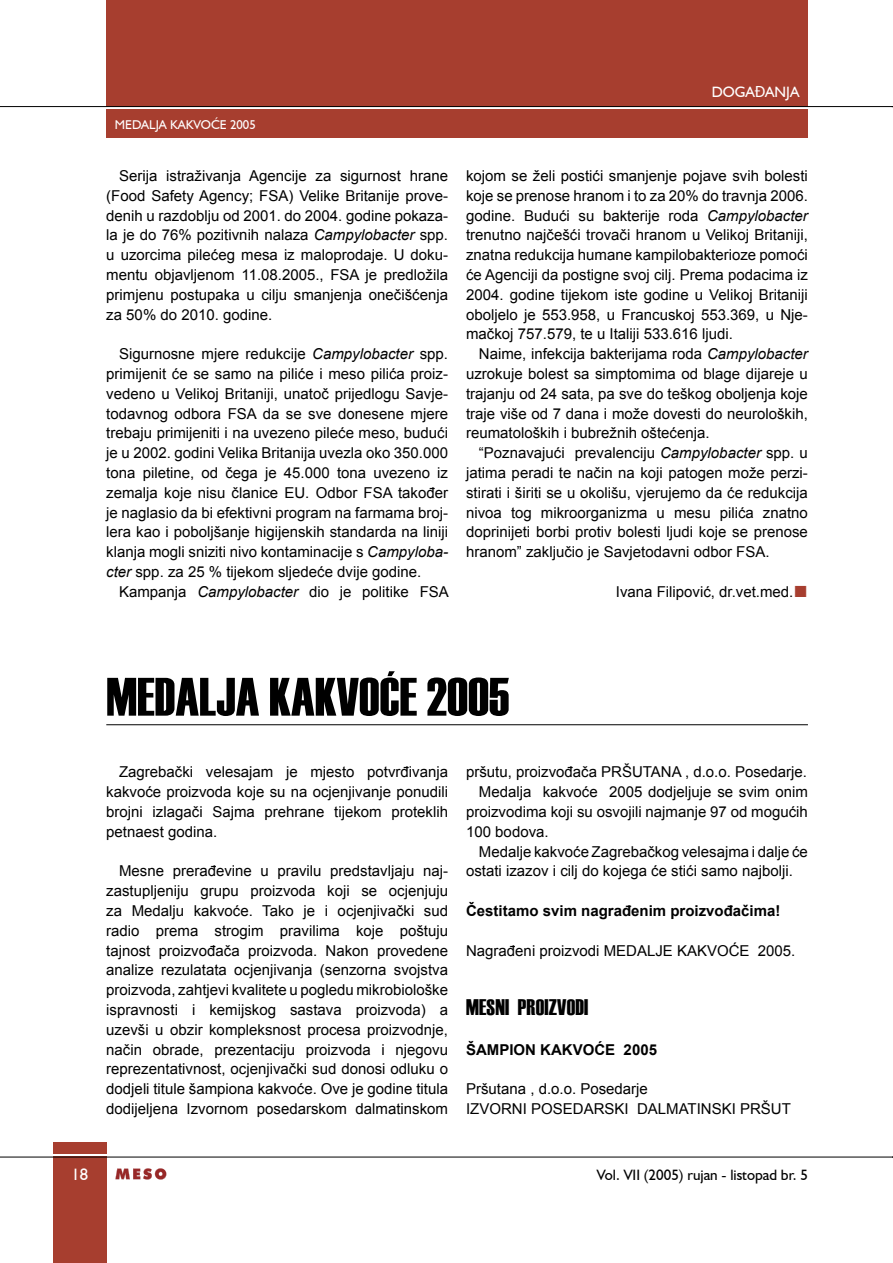
<style>
.page{position:relative;width:893px;height:1263px;background:#fff}
.page>*{position:absolute;margin:0;border:0;box-sizing:border-box;transform-origin:0 0}
.naslov_glavni{font:54px "Haettenschweiler";color:#000}
.t1{font:22.5px "Haettenschweiler";letter-spacing:.01em;color:#000}
.t2{font:16.5px "Humanist 521 BT";color:#fff}
.tekst{font:15px/19.8px "Arial";color:#000;text-align:justify}
.t3{font:700 15px "Arial";color:#000}
.t4{font:15px "Humanist 521 BT";color:#000}
.tekst-2{font:15px "Humanist 521 BT";color:#fff}
.tekst-3{font:12.75px "Humanist 521 BT";color:#fff}
.s1{font-style:italic}
.s2{font-family:"Tahoma"}
.s3{font-size:24px;color:#a73e2f}
</style>
<div class="page">
<svg style="left:115px;top:1168px;width:51px;height:11px"></svg>
<div style="left:53px;top:1157px;width:53px;height:106px;background:#a73e2f"></div>
<hr style="left:0;top:1157px;width:893px;height:1px;background:#000">
<div style="left:53px;top:1143px;width:53px;height:11px;background:#a73e2f"></div>
<div style="left:106px;top:0;width:702px;height:107px;background:#a73e2f"></div>
<div style="left:106px;top:110px;width:702px;height:28px;background:#a73e2f"></div>
<hr style="left:0;top:106px;width:893px;height:1px;background:#000">
<hr style="left:106px;top:724px;width:702px;height:1px;background:#000">
<p class="tekst-3" style="left:115px;top:116px;width:143px">MEDALJA KAKVOĆE 2005</p>
<p class="tekst" style="left:106px;top:166px;width:343px;text-indent:13px">Serija istraživanja Agencije za sigurnost hrane (Food Safety Agency; FSA) Velike Britanije prove&shy;denih u razdoblju od 2001. do 2004. godine pokaza&shy;la je do 76% pozitivnih nalaza <span class="s1">Campylobacter</span> spp. u uzorcima pilećeg mesa iz maloprodaje. U doku&shy;mentu objavljenom 11.08.2005., FSA je predložila primjenu postupaka u cilju smanjenja onečišćenja za 50% do 2010. godine.</p>
<p class="tekst" style="left:106px;top:344px;width:343px;text-indent:13px">Sigurnosne mjere redukcije <span class="s1">Campylobacter</span> spp. primijenit će se samo na piliće i meso pilića proiz&shy;vedeno u Velikoj Britaniji, unatoč prijedlogu Savje&shy;todavnog odbora FSA da se sve donesene mjere trebaju primijeniti i na uvezeno pileće meso, budući je u 2002. godini Velika Britanija uvezla oko 350.000 tona piletine, od čega je 45.000 tona uvezeno iz zemalja koje nisu članice EU. Odbor FSA također je naglasio da bi efektivni program na farmama broj&shy;lera kao i poboljšanje higijenskih standarda na liniji klanja mogli sniziti nivo kontaminacije s <span class="s1">Campyloba&shy;cter</span> spp. za 25 % tijekom sljedeće dvije godine.</p>
<p class="tekst" style="left:119px;top:582px;width:331px">Kampanja <span class="s1">Campylobacter</span> dio je politike FSA</p>
<p class="tekst-2" style="left:712px;top:83px;width:89px">DOGA<span class="s2">Đ</span>ANJA</p>
<p class="tekst" style="left:466px;top:166px;width:343px">kojom se želi postići smanjenje pojave svih bolesti koje se prenose hranom i to za 20% do travnja 2006. godine. Budući su bakterije roda <span class="s1">Campylobacter </span>trenutno najčešći trovači hranom u Velikoj Britaniji, znatna redukcija humane kampilobakterioze pomoći će Agenciji da postigne svoj cilj. Prema podacima iz 2004. godine tijekom iste godine u Velikoj Britaniji oboljelo je 553.958, u Francuskoj 553.369, u Nje&shy;mačkoj 757.579, te u Italiji 533.616 ljudi.</p>
<p class="tekst" style="left:466px;top:344px;width:343px;text-indent:13px">Naime, infekcija bakterijama roda <span class="s1">Campylobacter </span>uzrokuje bolest sa simptomima od blage dijareje u trajanju od 24 sata, pa sve do teškog oboljenja koje traje više od 7 dana i može dovesti do neuroloških, reumatoloških i bubrežnih oštećenja.</p>
<p class="tekst" style="left:466px;top:443px;width:343px;text-indent:13px">“Poznavajući prevalenciju <span class="s1">Campylobacter</span> spp. u jatima peradi te način na koji patogen može perzi&shy;stirati i širiti se u okolišu, vjerujemo da će redukcija nivoa tog mikroorganizma u mesu pilića znatno doprinijeti borbi protiv bolesti ljudi koje se prenose hranom” zaključio je Savjetodavni odbor FSA.</p>
<p class="tekst" style="left:616px;top:582px;width:194px">Ivana Filipović, dr.vet.med.<span class="s3">■</span></p>
<p class="naslov_glavni" style="left:106px;top:660px;width:404px">MEDALJA KAKVOĆE 2005</p>
<p class="tekst" style="left:106px;top:762px;width:343px;text-indent:13px">Zagrebački velesajam je mjesto potvrđivanja kakvoće proizvoda koje su na ocjenjivanje ponudili brojni izlagači Sajma prehrane tijekom proteklih petnaest godina.</p>
<p class="tekst" style="left:106px;top:861px;width:343px;text-indent:13px">Mesne prerađevine u pravilu predstavljaju naj&shy;zastupljeniju grupu proizvoda koji se ocjenjuju za Medalju kakvoće. Tako je i ocjenjivački sud radio prema strogim pravilima koje poštuju tajnost proizvođača proizvoda. Nakon provedene analize rezulatata ocjenjivanja (senzorna svojstva proizvoda, zahtjevi kvalitete u pogledu mikrobiološke ispravnosti i kemijskog sastava proizvoda) a uzevši u obzir kompleksnost procesa proizvodnje, način obrade, prezentaciju proizvoda i njegovu reprezentativnost, ocjenjivački sud donosi odluku o dodjeli titule šampiona kakvoće. Ove je godine titula dodijeljena Izvornom posedarskom dalmatinskom</p>
<p class="tekst" style="left:466px;top:762px;width:342px">pršutu, proizvođača PRŠUTANA , d.o.o. Posedarje.</p>
<p class="tekst" style="left:466px;top:782px;width:343px;text-indent:13px">Medalja kakvoće 2005 dodjeljuje se svim onim proizvodima koji su osvojili najmanje 97 od mogućih 100 bodova.</p>
<p class="tekst" style="left:466px;top:841px;width:343px;text-indent:13px">Medalje kakvoće Zagrebačkog velesajma i dalje će ostati izazov i cilj do kojega će stići samo najbolji.</p>
<p class="t3" style="left:466px;top:901px;width:316px">Čestitamo svim nagrađenim proizvođačima!</p>
<p class="tekst" style="left:466px;top:940px;width:331px">Nagrađeni proizvodi MEDALJE KAKVOĆE 2005.</p>
<p class="t1" style="left:466px;top:992px;width:124px">MESNI PROIZVODI</p>
<p class="t3" style="left:466px;top:1039px;width:192px">ŠAMPION KAKVOĆE 2005</p>
<p class="tekst" style="left:466px;top:1079px;width:183px">Pršutana , d.o.o. Posedarje</p>
<p class="tekst" style="left:466px;top:1099px;width:326px">IZVORNI POSEDARSKI DALMATINSKI PRŠUT</p>
<p class="t2" style="left:71px;top:1164px;width:18px">18</p>
<p class="t4" style="left:597px;top:1165px;width:213px">Vol. VII (2005) rujan - listopad br. 5</p>
</div>
